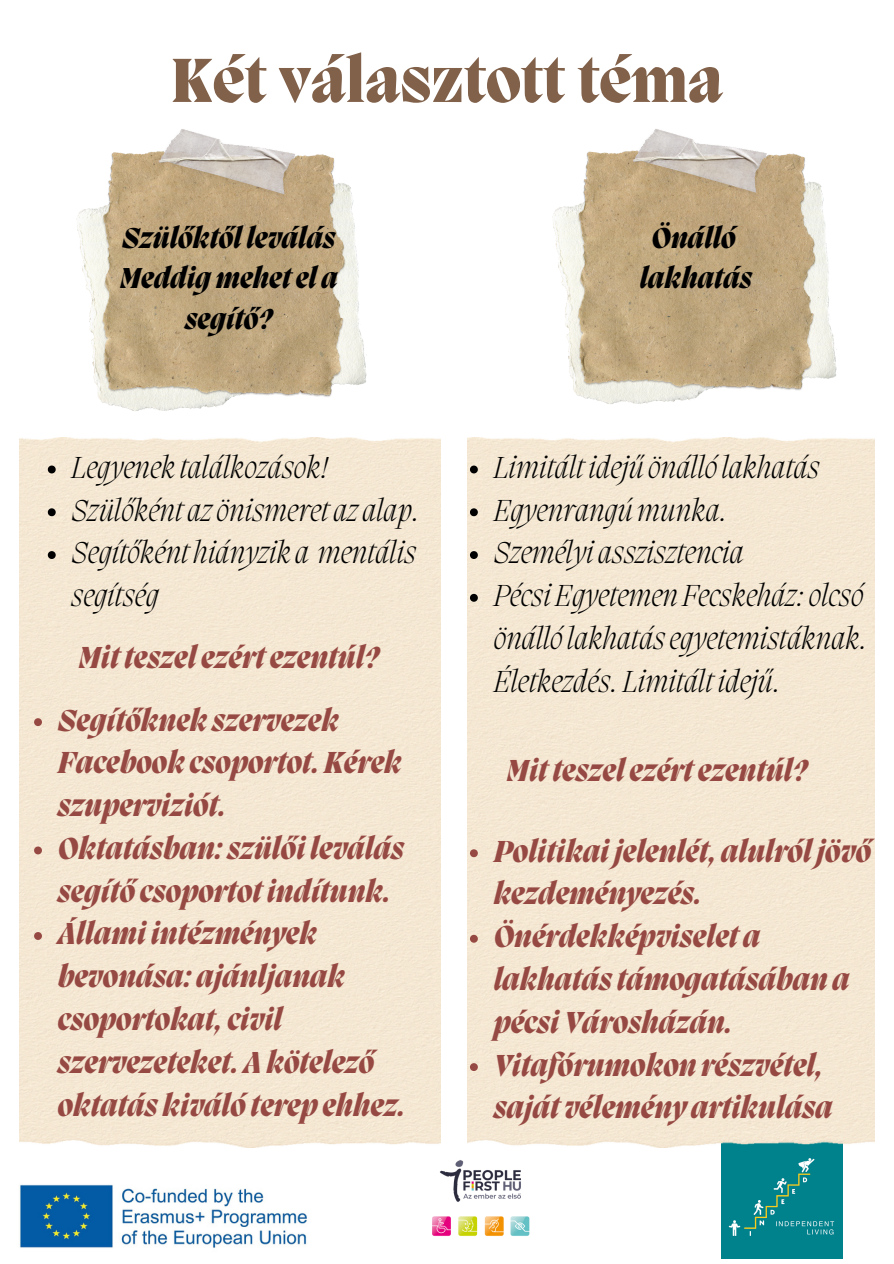
<style>
.page{position:relative;width:894px;height:1264px;background:#fff}
.page>*{position:absolute;margin:0;border:0;box-sizing:border-box;transform-origin:0 0}
.t1{font:800 63.75px "Migra";color:#81614a}
.t2{font:italic 800 31.2px/42.8px "Migra";color:#964943}
.t3{font:italic 200 31.2px/42.8px "Migra";color:#000}
.t4{font:italic 800 29.55px/40.5px "Migra";color:#000;text-align:center}
</style>
<div class="page">
<img style="left:432px;top:1136px;width:98px;height:100px">
<img style="left:721px;top:1147px;width:121px;height:111px">
<img style="left:20px;top:1184px;width:287px;height:64px">
<img style="left:76px;top:129px;width:291px;height:282px">
<img style="left:552px;top:129px;width:285px;height:275px">
<div style="left:20px;top:437px;width:420px;height:710px;background:#f5e7d3"></div>
<div style="left:467px;top:437px;width:407px;height:710px;background:#f5e7d3"></div>
<svg style="left:48px;top:465px;width:8px;height:8px"></svg>
<svg style="left:48px;top:508px;width:8px;height:8px"></svg>
<svg style="left:48px;top:551px;width:8px;height:8px"></svg>
<svg style="left:34px;top:718px;width:8px;height:8px"></svg>
<svg style="left:34px;top:846px;width:8px;height:8px"></svg>
<svg style="left:34px;top:932px;width:8px;height:7px"></svg>
<svg style="left:470px;top:465px;width:7px;height:8px"></svg>
<svg style="left:470px;top:508px;width:7px;height:8px"></svg>
<svg style="left:470px;top:551px;width:7px;height:8px"></svg>
<svg style="left:470px;top:594px;width:7px;height:7px"></svg>
<svg style="left:470px;top:849px;width:7px;height:8px"></svg>
<svg style="left:470px;top:934px;width:7px;height:8px"></svg>
<svg style="left:470px;top:1063px;width:7px;height:8px"></svg>
<h1 class="t1" style="left:170px;top:50px;width:553px">Két választott téma</h1>
<p class="t4" style="left:120px;top:220px;width:219px">Szülőktől leválás<br>Meddig mehet el a segítő?</p>
<h2 class="t4" style="left:639px;top:220px;width:114px">Önálló lakhatás</h2>
<p class="t3" style="left:71px;top:448px;width:258px">Legyenek találkozások!</p>
<h2 class="t3" style="left:71px;top:491px;width:350px">Szülőként az önismeret az alap.</h2>
<p class="t3" style="left:71px;top:534px;width:346px">Segítőként hiányzik a mentális segítség</p>
<p class="t2" style="left:78px;top:639px;width:302px">Mitteszel ezért ezentúl?</p>
<p class="t2" style="left:58px;top:701px;width:345px">Segítőknek szervezek<br>Facebook csoportot.Kérek szuperviziót.</p>
<p class="t2" style="left:58px;top:829px;width:348px">Oktatásban: szülői leválás segítő csoportotindítunk.</p>
<p class="t2" style="left:58px;top:915px;width:349px">Állami intézmények bevonása: ajánljanak csoportokat, civil szervezeteket. A kötelező oktatás kiváló terep ehhez.</p>
<p class="t3" style="left:493px;top:448px;width:327px">Limitált idejű önálló lakhatás</p>
<p class="t3" style="left:493px;top:491px;width:236px">Egyenrangúmunka.</p>
<p class="t3" style="left:493px;top:534px;width:252px">Személyi asszisztencia</p>
<p class="t3" style="left:493px;top:577px;width:375px">PécsiEgyetemen Fecskeház: olcsó önálló lakhatásegyetemistáknak.<br>Életkezdés. Limitált idejű.</p>
<p class="t2" style="left:506px;top:751px;width:302px">Mitteszel ezért ezentúl?</p>
<p class="t2" style="left:493px;top:832px;width:379px">Politikai jelenlét, alulról jövő kezdeményezés.</p>
<p class="t2" style="left:493px;top:917px;width:357px">Önérdekképviselet a lakhatás támogatásában a pécsi Városházán.</p>
<p class="t2" style="left:493px;top:1046px;width:340px">Vitafórumokon részvétel, saját vélemény artikulása</p>
</div>
